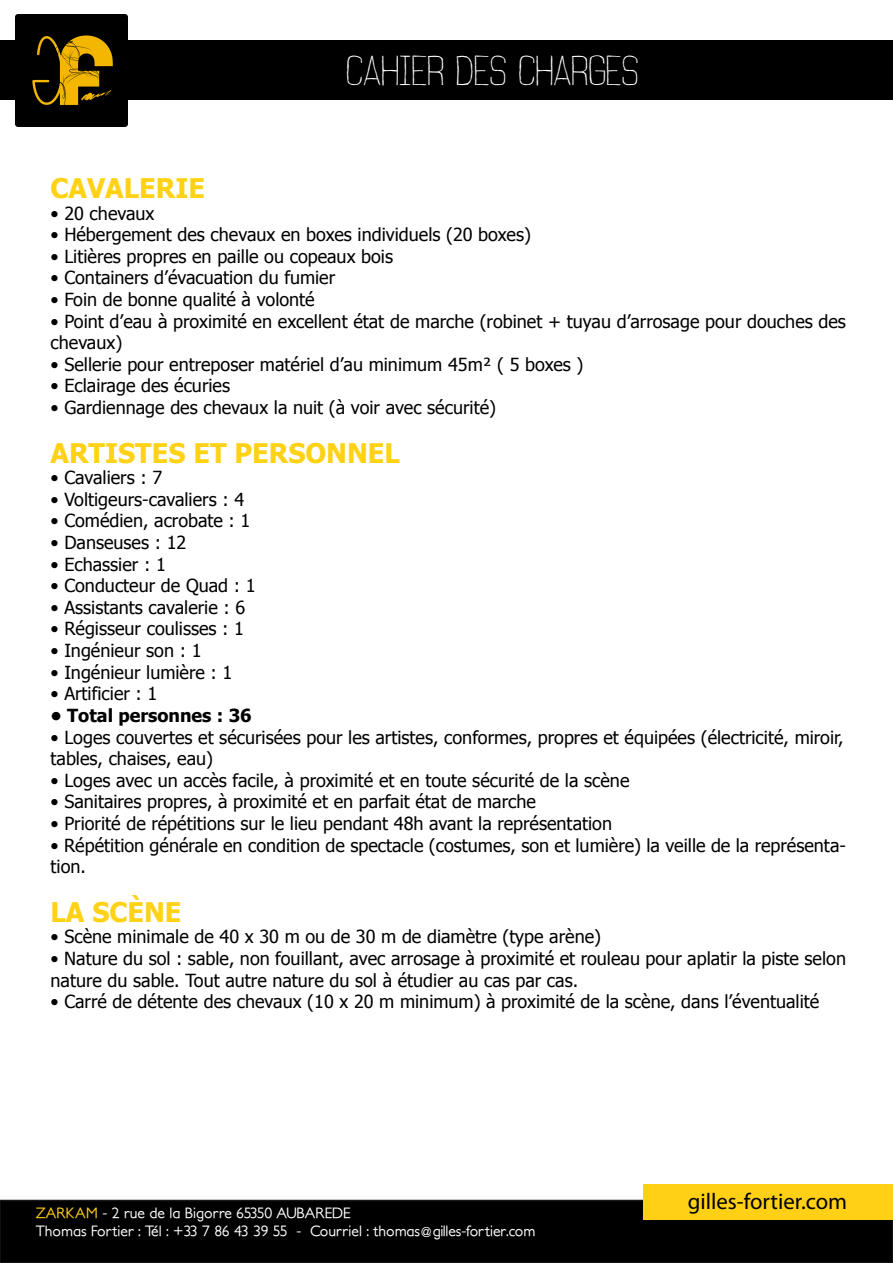
<style>
.page{position:relative;width:893px;height:1263px;background:#fff}
.page>*{position:absolute;margin:0;border:0;box-sizing:border-box;transform-origin:0 0}
.t1{font:39px "Verano";color:#fff}
.t2{font:700 27px "Tahoma";color:#ffd215}
.t3{font:22.65px "Myriad Pro";color:#000}
.t4{font:18px/21.6px "Tahoma";color:#000}
.t5{font:700 18px "Tahoma";color:#000}
.t6{font:500 15px "Petita";color:#fff}
.s1{color:#ffd215}
</style>
<div class="page">
<div style="left:0;top:1200px;width:893px;height:63px;background:#000"></div>
<div style="left:0;top:1200px;width:893px;height:63px;border:2px solid #1a171b"></div>
<div style="left:643px;top:1185px;width:250px;height:35px;background:#ffd015"></div>
<div style="left:0;top:40px;width:893px;height:60px;background:#000"></div>
<img style="left:15px;top:15px;width:112px;height:112px">
<h1 class="t1" style="left:346px;top:47px;width:294px">CAHIER DES CHARGES</h1>
<h2 class="t2" style="left:51px;top:169px;width:156px">CAVALERIE</h2>
<p class="t4" style="left:51px;top:201px;width:105px">• 20 chevaux</p>
<p class="t4" style="left:51px;top:223px;width:482px">• Hébergement des chevaux en boxes individuels (20 boxes)</p>
<p class="t4" style="left:51px;top:245px;width:344px">• Litières propres en paille ou copeaux bois</p>
<p class="t4" style="left:51px;top:266px;width:286px">• Containers d’évacuation du fumier</p>
<p class="t4" style="left:51px;top:288px;width:266px">• Foin de bonne qualité à volonté</p>
<p class="t4" style="left:51px;top:309px;width:797px">• Point d’eau à proximité en excellent état de marche (robinet + tuyau d’arrosage pour douches des chevaux)</p>
<p class="t4" style="left:51px;top:353px;width:534px">• Sellerie pour entreposer matériel d’au minimum 45m² ( 5 boxes )</p>
<p class="t4" style="left:51px;top:374px;width:181px">• Eclairage des écuries</p>
<p class="t4" style="left:51px;top:396px;width:447px">• Gardiennage des chevaux la nuit (à voir avec sécurité)</p>
<h2 class="t2" style="left:51px;top:434px;width:351px">ARTISTES ET PERSONNEL</h2>
<p class="t4" style="left:51px;top:466px;width:113px">• Cavaliers : 7</p>
<p class="t4" style="left:51px;top:488px;width:195px">• Voltigeurs-cavaliers : 4</p>
<p class="t4" style="left:51px;top:509px;width:201px">• Comédien, acrobate : 1</p>
<p class="t4" style="left:51px;top:531px;width:137px">• Danseuses : 12</p>
<p class="t4" style="left:51px;top:552px;width:117px">• Echassier : 1</p>
<p class="t4" style="left:51px;top:574px;width:207px">• Conducteur de Quad : 1</p>
<p class="t4" style="left:51px;top:596px;width:196px">• Assistants cavalerie : 6</p>
<p class="t4" style="left:51px;top:617px;width:195px">• Régisseur coulisses : 1</p>
<p class="t4" style="left:51px;top:639px;width:153px">• Ingénieur son : 1</p>
<p class="t4" style="left:51px;top:660px;width:183px">• Ingénieur lumière : 1</p>
<p class="t4" style="left:51px;top:682px;width:108px">• Artificier : 1</p>
<p class="t5" style="left:51px;top:703px;width:203px">• Total personnes : 36</p>
<p class="t4" style="left:51px;top:725px;width:795px">• Loges couvertes et sécurisées pour les artistes, conformes, propres et équipées (électricité, miroir, tables, chaises, eau)</p>
<p class="t4" style="left:51px;top:768px;width:580px">• Loges avec un accès facile, à proximité et en toute sécurité de la scène</p>
<p class="t4" style="left:51px;top:790px;width:487px">• Sanitaires propres, à proximité et en parfait état de marche</p>
<p class="t4" style="left:51px;top:812px;width:563px">• Priorité de répétitions sur le lieu pendant 48h avant la représentation</p>
<p class="t4" style="left:51px;top:833px;width:797px">• Répétition générale en condition de spectacle (costumes, son et lumière) la veille de la représenta&shy;tion.</p>
<h2 class="t2" style="left:51px;top:893px;width:132px">LA SCÈNE</h2>
<p class="t4" style="left:51px;top:925px;width:552px">• Scène minimale de 40 x 30 m ou de 30 m de diamètre (type arène)</p>
<p class="t4" style="left:51px;top:947px;width:797px">• Nature du sol : sable, non fouillant, avec arrosage à proximité et rouleau pour aplatir la piste selon nature du sable. Tout autre nature du sol à étudier au cas par cas.</p>
<p class="t4" style="left:51px;top:990px;width:770px">• Carré de détente des chevaux (10 x 20 m minimum) à proximité de la scène, dans l’éventualité</p>
<p class="t6" style="left:36px;top:1204px;width:316px"><span class="s1">ZARKAM</span> - 2 rue de la Bigorre 65350 AUBAREDE</p>
<p class="t6" style="left:36px;top:1222px;width:501px">Thomas Fortier : Tél : +33 7 86 43 39 55 - Courriel : thomas@gilles-fortier.com</p>
<p class="t3" style="left:688px;top:1188px;width:161px">gilles-fortier.com</p>
</div>
